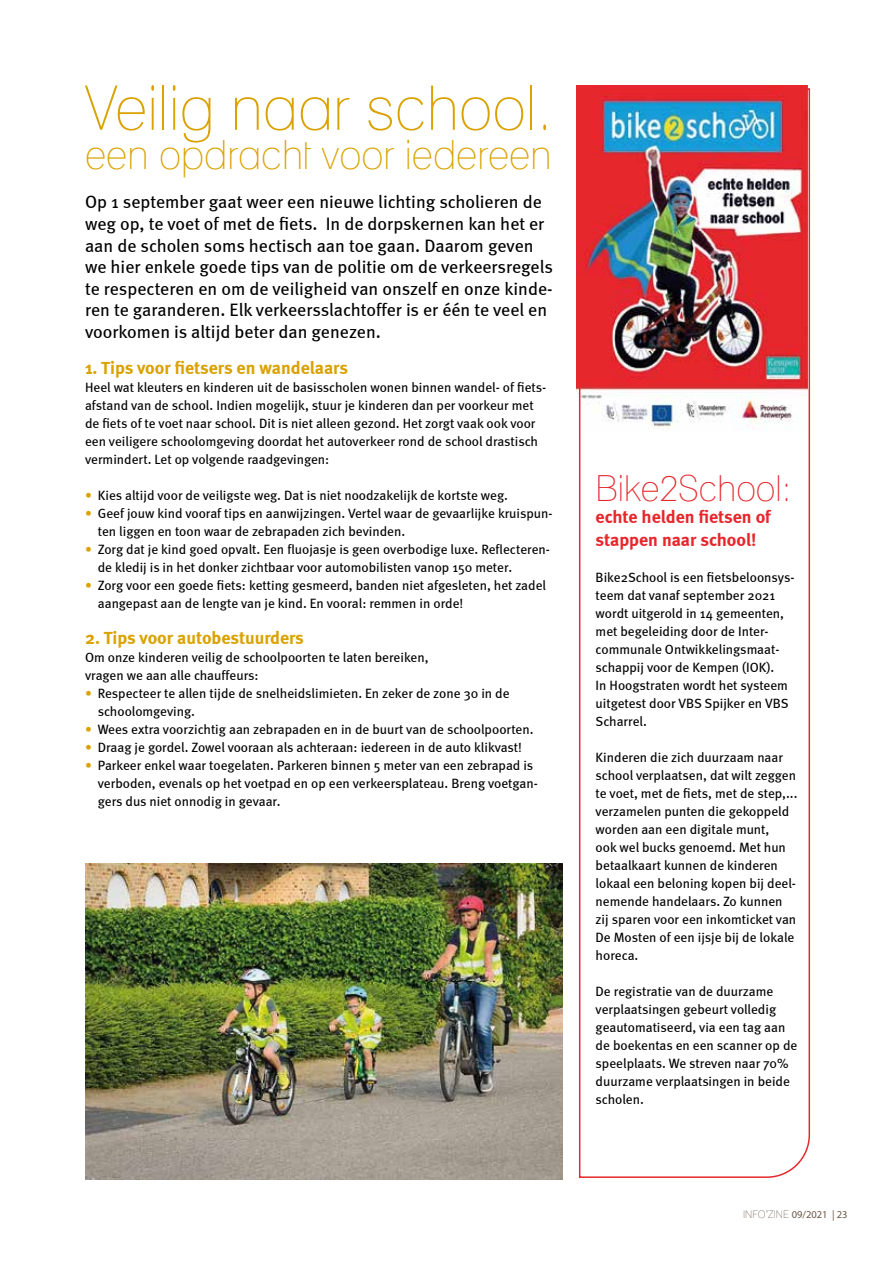
<style>
.page{position:relative;width:893px;height:1263px;background:#fff}
.page>*{position:absolute;margin:0;border:0;box-sizing:border-box;transform-origin:0 0}
.t1{font:condensed 61.5px "Lane";color:#d9a200}
.t2{font:condensed 40.5px "Lane";color:#d9a200}
.t3{font:condensed 36px "Lane";color:#e6272c}
.t4{font:18px/21.6px "Meta";color:#000}
.t5{font:700 18px "Meta";color:#d9a200}
.t6{font:700 18px/22.5px "Meta";color:#e6272c}
.t7{font:13.5px/18px "Meta";color:#000}
.t8{font:10.5px "Myriad Pro";color:#685546}
.s1{color:#d9a200}
.s2{font-family:"Lane";font-stretch:condensed}
</style>
<div class="page">
<svg style="left:578px;top:87px;width:233px;height:1091px"></svg>
<img style="left:85px;top:863px;width:478px;height:316px">
<h1 class="t1" style="left:85px;top:71px;width:469px">Veilig naar school.</h1>
<h2 class="t2" style="left:85px;top:130px;width:468px">een opdracht voor iedereen</h2>
<p class="t4" style="left:85px;top:191px;width:469px">Op 1 september gaat weer een nieuwe lichting scholieren de weg op, te voet of met de fiets. In de dorpskernen kan het er aan de scholen soms hectisch aan toe gaan. Daarom geven we hier enkele goede tips van de politie om de verkeersregels te respecteren en om de veiligheid van onszelf en onze kinde&shy;ren te garanderen. Elk verkeersslachtoffer is er één te veel en voorkomen is altijd beter dan genezen.</p>
<h3 class="t5" style="left:85px;top:357px;width:264px">1. Tips voor fietsers en wandelaars</h3>
<p class="t7" style="left:85px;top:378px;width:463px">Heel wat kleuters en kinderen uit de basisscholen wonen binnen wandel- of fiets&shy;afstand van de school. Indien mogelijk, stuur je kinderen dan per voorkeur met de fiets of te voet naar school. Dit is niet alleen gezond. Het zorgt vaak ook voor een veiligere schoolomgeving doordat het autoverkeer rond de school drastisch vermindert. Let op volgende raadgevingen:</p>
<p class="t7" style="left:85px;top:486px;width:424px"><span class="s1">•</span> Kies altijd voor de veiligste weg. Dat is niet noodzakelijk de kortste weg.</p>
<p class="t7" style="left:98px;top:504px;width:456px;text-indent:-13px"><span class="s1">•</span> Geef jouw kind vooraf tips en aanwijzingen. Vertel waar de gevaarlijke kruispun&shy;ten liggen en toon waar de zebrapaden zich bevinden.</p>
<p class="t7" style="left:98px;top:540px;width:454px;text-indent:-13px"><span class="s1">•</span> Zorg dat je kind goed opvalt. Een fluojasje is geen overbodige luxe. Reflecteren&shy;de kledij is in het donker zichtbaar voor automobilisten vanop 150 meter.</p>
<p class="t7" style="left:98px;top:576px;width:450px;text-indent:-13px"><span class="s1">•</span> Zorg voor een goede fiets: ketting gesmeerd, banden niet afgesleten, het zadel aangepast aan de lengte van je kind. En vooral: remmen in orde!</p>
<h3 class="t5" style="left:85px;top:627px;width:220px">2. Tips voor autobestuurders</h3>
<p class="t7" style="left:85px;top:648px;width:345px">Om onze kinderen veilig de schoolpoorten te laten bereiken, vragen we aan alle chauffeurs:</p>
<p class="t7" style="left:98px;top:684px;width:413px;text-indent:-13px"><span class="s1">•</span> Respecteer te allen tijde de snelheidslimieten. En zeker de zone 30 in de schoolomgeving.</p>
<p class="t7" style="left:85px;top:720px;width:450px"><span class="s1">•</span> Wees extra voorzichtig aan zebrapaden en in de buurt van de schoolpoorten.</p>
<p class="t7" style="left:85px;top:738px;width:438px"><span class="s1">•</span> Draag je gordel. Zowel vooraan als achteraan: iedereen in de auto klikvast!</p>
<p class="t7" style="left:98px;top:756px;width:442px;text-indent:-13px"><span class="s1">•</span> Parkeer enkel waar toegelaten. Parkeren binnen 5 meter van een zebrapad is verboden, evenals op het voetpad en op een verkeersplateau. Breng voetgan&shy;gers dus niet onnodig in gevaar.</p>
<h3 class="t3" style="left:596px;top:466px;width:198px">Bike2School:</h3>
<h3 class="t6" style="left:596px;top:505px;width:177px">echte helden fietsen of stappen naar school!</h3>
<p class="t7" style="left:596px;top:568px;width:200px">Bike2School is een fietsbeloonsys&shy;teem dat vanaf september 2021 wordt uitgerold in 14 gemeenten, met begeleiding door de Inter&shy;communale Ontwikkelingsmaat&shy;schappij voor de Kempen (IOK).<br>In Hoogstraten wordt het systeem uitgetest door VBS Spijker en VBS<br>Scharrel.</p>
<p class="t7" style="left:596px;top:748px;width:203px">Kinderen die zich duurzaam naar school verplaatsen, dat wilt zeggen te voet, met de fiets, met de step,... verzamelen punten die gekoppeld worden aan een digitale munt,<br>ook wel bucks genoemd. Met hun betaalkaart kunnen de kinderen lokaal een beloning kopen bij deel&shy;nemende handelaars. Zo kunnen zij sparen voor een inkomticket van<br>De Mosten of een ijsje bij de lokale horeca.</p>
<p class="t7" style="left:596px;top:982px;width:203px">De registratie van de duurzame verplaatsingen gebeurt volledig geautomatiseerd, via een tag aan de boekentas en een scanner op de speelplaats. We streven naar 70% duurzame verplaatsingen in beide scholen.</p>
<p class="t8" style="left:743px;top:1208px;width:106px"><span class="s2">INFO’ZINE</span> 09/2021 | 23</p>
</div>
